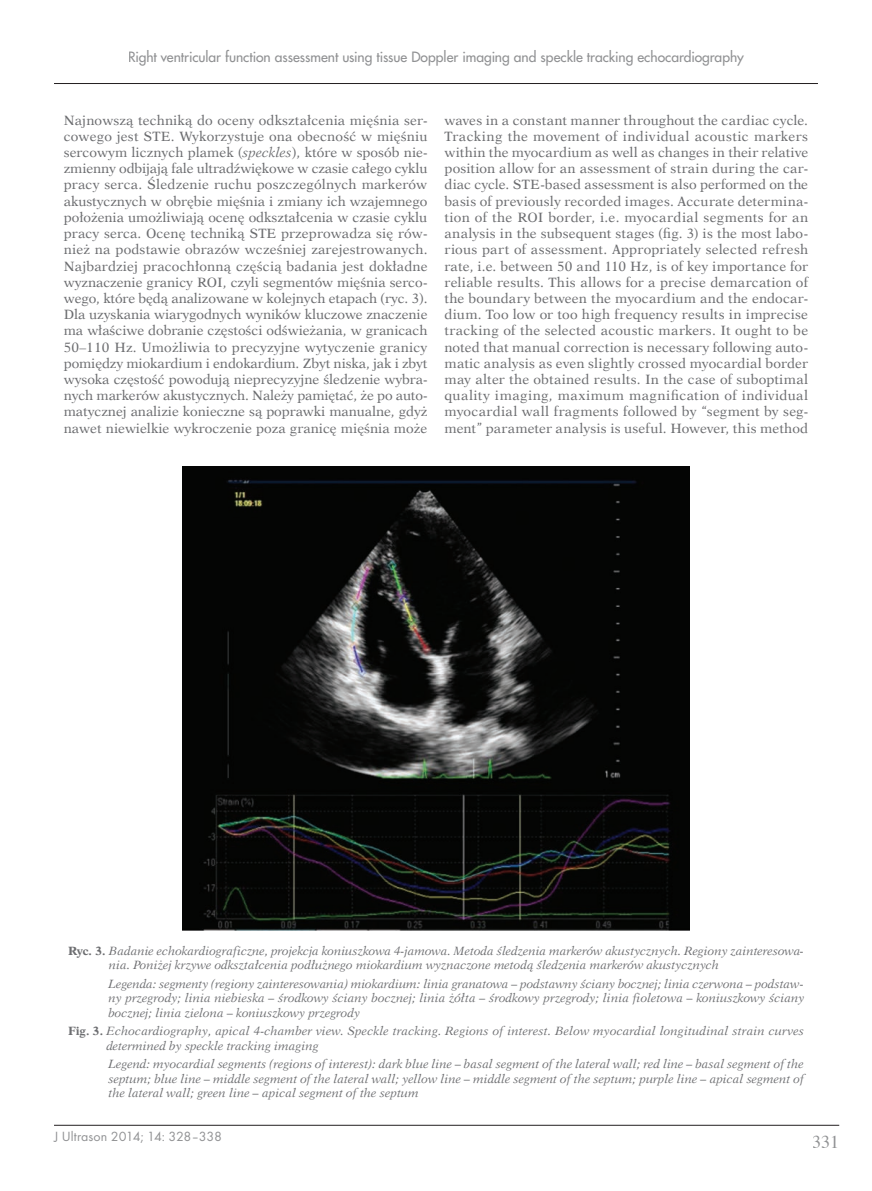
<style>
.page{position:relative;width:872px;height:1191px;background:#fff}
.page>*{position:absolute;margin:0;border:0;box-sizing:border-box;transform-origin:0 0}
.t1{font:18px "Times";color:#909193}
.t2{font:13.8px "Futura Regular PL";color:#909193}
.t3{font:13.8px "Pfutura";letter-spacing:-.005em;color:#909193}
.t4{font:13.5px/16.2px "Dutch 823 EU";color:#6c6d70;text-align:justify}
.t5{font:italic 12px/14.4px "Dutch 823 EU";color:#6c6d70}
.s1{font-style:italic}
.s2{font-weight:700;font-style:normal}
</style>
<div class="page">
<hr style="left:54px;top:1125px;width:785px;height:1px;background:#231f20">
<hr style="left:54px;top:83px;width:764px;height:1px;background:#231f20">
<img style="left:183px;top:467px;width:506px;height:463px">
<p class="t2" style="left:128px;top:48px;width:617px">Right ventricular function assessment using tissue Doppler imaging and speckle tracking echocardiography</p>
<p class="t4" style="left:64px;top:112px;width:365px">Najnowszą techniką do oceny odkształcenia mięśnia ser&shy;cowego jest STE. Wykorzystuje ona obecność w mięśniu sercowym licznych plamek (<span class="s1">speckles</span>), które w sposób nie&shy;zmienny odbijają fale ultradźwiękowe w czasie całego cyklu pracy serca. Śledzenie ruchu poszczególnych markerów akustycznych w obrębie mięśnia i zmiany ich wzajemnego położenia umożliwiają ocenę odkształcenia w czasie cyklu pracy serca. Ocenę techniką STE przeprowadza się rów&shy;nież na podstawie obrazów wcześniej zarejestrowanych.<br>Najbardziej pracochłonną częścią badania jest dokładne wyznaczenie granicy ROI, czyli segmentów mięśnia serco&shy;wego, które będą analizowane w kolejnych etapach (ryc. 3).<br>Dla uzyskania wiarygodnych wyników kluczowe znaczenie ma właściwe dobranie częstości odświeżania, w granicach 50–110 Hz. Umożliwia to precyzyjne wytyczenie granicy pomiędzy miokardium i endokardium. Zbyt niska, jak i zbyt wysoka częstość powodują nieprecyzyjne śledzenie wybra&shy;nych markerów akustycznych. Należy pamiętać, że po auto&shy;matycznej analizie konieczne są poprawki manualne, gdyż nawet niewielkie wykroczenie poza granicę mięśnia może</p>
<p class="t4" style="left:444px;top:112px;width:365px">waves in a constant manner throughout the cardiac cycle.<br>Tracking the movement of individual acoustic markers within the myocardium as well as changes in their relative position allow for an assessment of strain during the car&shy;diac cycle. STE-based assessment is also performed on the basis of previously recorded images. Accurate determina&shy;tion of the ROI border, i.e. myocardial segments for an analysis in the subsequent stages (fig. 3) is the most labo&shy;rious part of assessment. Appropriately selected refresh rate, i.e. between 50 and 110 Hz, is of key importance for reliable results. This allows for a precise demarcation of the boundary between the myocardium and the endocar&shy;dium. Too low or too high frequency results in imprecise tracking of the selected acoustic markers. It ought to be noted that manual correction is necessary following auto&shy;matic analysis as even slightly crossed myocardial border may alter the obtained results. In the case of suboptimal quality imaging, maximum magnification of individual myocardial wall fragments followed by “segment by seg&shy;ment” parameter analysis is useful. However, this method</p>
<p class="t5" style="left:109px;top:943px;width:696px;text-indent:-41px"><span class="s2">Ryc. 3.</span> Badanie echokardiograficzne, projekcja koniuszkowa 4-jamowa. Metoda śledzenia markerów akustycznych. Regiony zainteresowa&shy;nia. Poniżej krzywe odkształcenia podłużnego miokardium wyznaczone metodą śledzenia markerów akustycznych</p>
<p class="t5" style="left:108px;top:976px;width:697px;text-align:justify">Legenda: segmenty (regiony zainteresowania) miokardium: linia granatowa – podstawny ściany bocznej; linia czerwona – podstaw&shy;ny przegrody; linia niebieska – środkowy ściany bocznej; linia żółta – środkowy przegrody; linia fioletowa – koniuszkowy ściany bocznej; linia zielona – koniuszkowy przegrody</p>
<p class="t5" style="left:106px;top:1023px;width:699px;text-indent:-38px"><span class="s2">Fig. 3.</span> Echocardiography, apical 4-chamber view. Speckle tracking. Regions of interest. Below myocardial longitudinal strain curves determined by speckle tracking imaging</p>
<p class="t5" style="left:108px;top:1057px;width:697px;text-align:justify">Legend: myocardial segments (regions of interest): dark blue line – basal segment of the lateral wall; red line – basal segment of the septum; blue line – middle segment of the lateral wall; yellow line – middle segment of the septum; purple line – apical segment of the lateral wall; green line – apical segment of the septum</p>
<p class="t3" style="left:54px;top:1128px;width:170px">J Ultrason 2014; 14: 328–338</p>
<h1 class="t1" style="left:812px;top:1125px;width:28px">331</h1>
</div>
